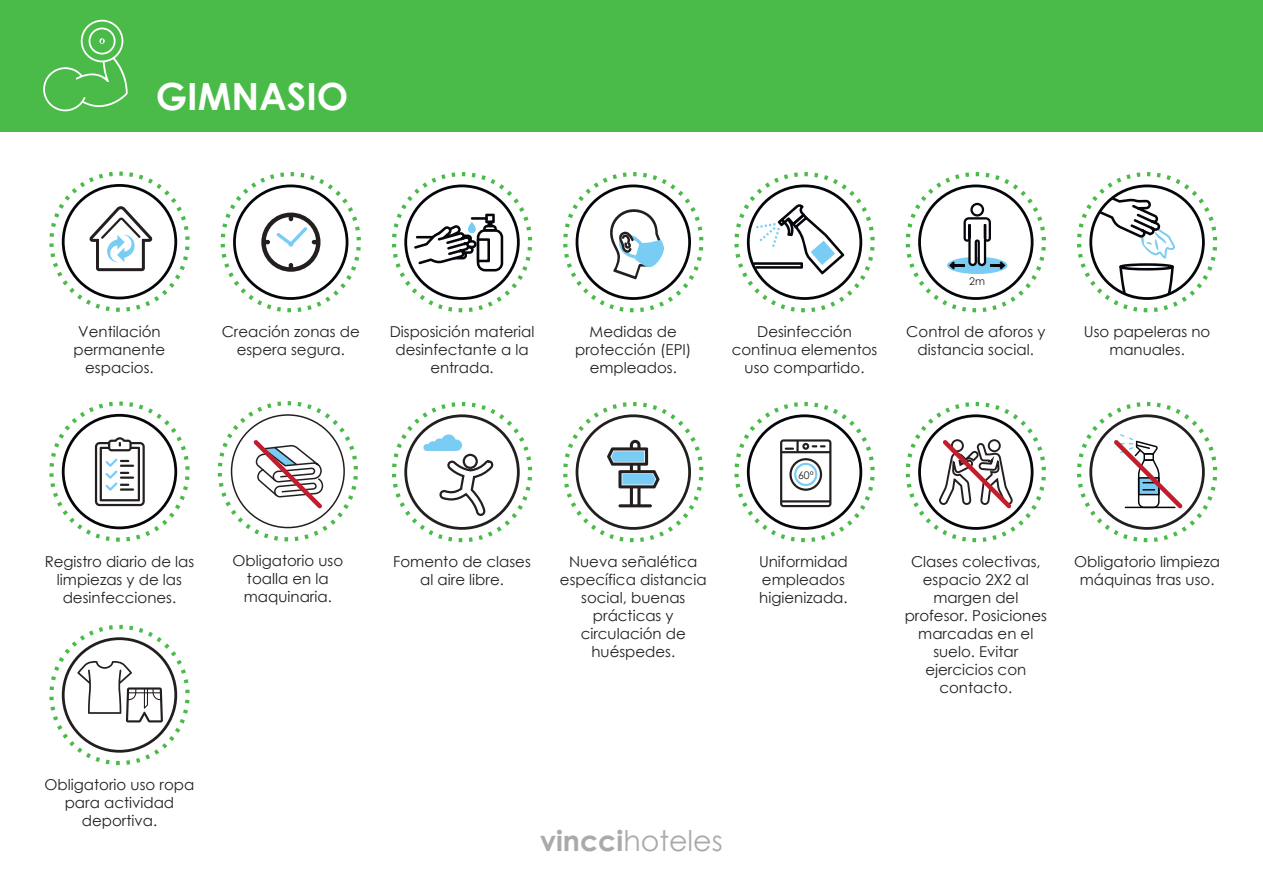
<style>
.page{position:relative;width:1263px;height:893px;background:#fff}
.page>*{position:absolute;margin:0;border:0;box-sizing:border-box;transform-origin:0 0}
.t1{font:700 37.5px "Century Gothic";color:#fff}
.t2{font:28.5px "Century Gothic";color:#aaaaac}
.t3{font:15px/18px "Century Gothic";color:#241f1f;text-align:center}
.t4{font:10.65px "Century Gothic";color:#241f1f}
.t5{font:10.5px "Century Gothic";color:#241f1f}
.s1{font-weight:700}
</style>
<div class="page">
<div style="left:0;top:0;width:1263px;height:131px;background:#4abb48"></div>
<svg style="left:906px;top:172px;width:140px;height:140px"></svg>
<svg style="left:734px;top:402px;width:141px;height:140px"></svg>
<svg style="left:734px;top:172px;width:141px;height:140px"></svg>
<svg style="left:563px;top:172px;width:140px;height:140px"></svg>
<svg style="left:392px;top:172px;width:140px;height:140px"></svg>
<svg style="left:221px;top:172px;width:140px;height:140px"></svg>
<svg style="left:49px;top:172px;width:141px;height:140px"></svg>
<svg style="left:1077px;top:172px;width:140px;height:140px"></svg>
<svg style="left:49px;top:401px;width:141px;height:141px"></svg>
<svg style="left:392px;top:402px;width:140px;height:140px"></svg>
<svg style="left:49px;top:625px;width:141px;height:140px"></svg>
<svg style="left:563px;top:402px;width:140px;height:140px"></svg>
<svg style="left:1077px;top:402px;width:140px;height:140px"></svg>
<svg style="left:906px;top:402px;width:140px;height:140px"></svg>
<svg style="left:218px;top:401px;width:140px;height:140px"></svg>
<svg style="left:43px;top:19px;width:85px;height:93px"></svg>
<h1 class="t1" style="left:156px;top:68px;width:194px">GIMNASIO</h1>
<p class="t3" style="left:74px;top:322px;width:93px">Ventilación permanente espacios.</p>
<p class="t3" style="left:222px;top:323px;width:140px">Creación zonas de espera segura.</p>
<p class="t3" style="left:390px;top:323px;width:146px">Disposición material desinfectante a la entrada.</p>
<p class="t3" style="left:575px;top:323px;width:118px">Medidas de protección (EPI) empleados.</p>
<p class="t3" style="left:732px;top:323px;width:147px">Desinfección continua elementos uso compartido.</p>
<p class="t4" style="left:969px;top:274px;width:17px">2m</p>
<p class="t3" style="left:906px;top:323px;width:141px">Control de aforos y distancia social.</p>
<p class="t3" style="left:1084px;top:323px;width:128px">Uso papeleras no manuales.</p>
<p class="t3" style="left:232px;top:552px;width:112px">Obligatorio uso toalla en la maquinaria.</p>
<p class="t3" style="left:45px;top:552px;width:151px">Registro diario de las limpiezas y de las desinfecciones.</p>
<p class="t3" style="left:393px;top:552px;width:139px">Fomento de clases al aire libre.</p>
<p class="t5" style="left:798px;top:468px;width:17px">60º</p>
<p class="t3" style="left:560px;top:552px;width:148px">Nueva señalética específica distancia social, buenas prácticas y circulación de huéspedes.</p>
<p class="t3" style="left:905px;top:552px;width:144px">Clases colectivas, espacio 2X2 al margen del profesor. Posiciones marcadas en el suelo. Evitar ejercicios con contacto.</p>
<p class="t3" style="left:759px;top:552px;width:90px;text-align:left">Uniformidad empleados higienizada.</p>
<p class="t3" style="left:1074px;top:552px;width:147px">Obligatorio limpieza máquinas tras uso.</p>
<p class="t3" style="left:45px;top:775px;width:151px">Obligatorio uso ropa para actividad deportiva.</p>
<h2 class="t2" style="left:540px;top:820px;width:184px"><span class="s1">vincci</span>hoteles</h2>
</div>
